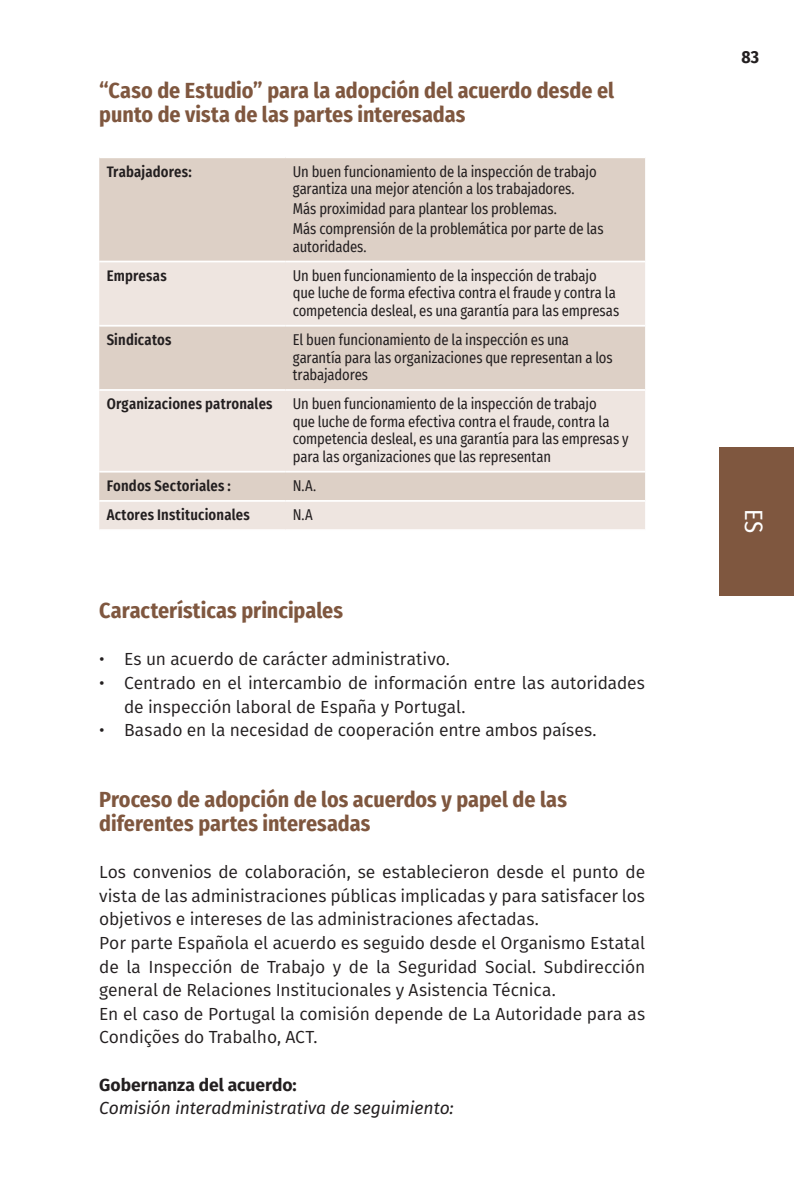
<style>
.page{position:relative;width:794px;height:1191px;background:#fff}
.page>*{position:absolute;margin:0;border:0;box-sizing:border-box;transform-origin:0 0}
.t1{font:24.5px "Fira Sans Condensed";color:#fff}
.t2{font:700 21.88px/23.6px "Fira Sans Condensed";color:#7f573f}
.t3{font:17.5px/23.6px "Fira Sans";letter-spacing:-.005em;color:#231f20}
.t4{font:italic 17.5px "Fira Sans";letter-spacing:-.01em;color:#231f20}
.t5{font:700 17.5px "Fira Sans";color:#231f20}
.t6{font:700 17.5px "Fira Sans Condensed";color:#231f20}
.t7{font:15.4px/17.5px "Fira Sans Condensed";letter-spacing:-.01em;color:#231f20;scale:.95 1}
.t8{font:600 15.4px "Fira Sans Condensed";letter-spacing:.015em;color:#231f20;scale:.95 1}
</style>
<div class="page">
<div style="left:719px;top:446px;width:75px;height:149px;background:#7f573f"></div>
<div style="left:99px;top:158px;width:546px;height:103px;background:#ddd0c6"></div>
<svg style="left:99px;top:262px;width:546px;height:267px;background:#e8ded7"></svg>
<hr style="left:99px;top:325px;width:186px;height:1px;background:#fff">
<hr style="left:285px;top:325px;width:360px;height:1px;background:#fff">
<hr style="left:99px;top:389px;width:186px;height:2px;background:#fff">
<hr style="left:285px;top:389px;width:360px;height:2px;background:#fff">
<hr style="left:99px;top:471px;width:186px;height:1px;background:#fff">
<hr style="left:285px;top:471px;width:360px;height:1px;background:#fff">
<hr style="left:99px;top:500px;width:186px;height:2px;background:#fff">
<hr style="left:285px;top:500px;width:360px;height:2px;background:#fff">
<h2 class="t2" style="left:99px;top:77px;width:516px">“Caso de Estudio” para la adopción del acuerdo desde el punto de vista de las partes interesadas</h2>
<p class="t8" style="left:107px;top:159px;width:91px">Trabajadores:</p>
<p class="t7" style="left:293px;top:162px;width:321px">Un buen funcionamiento de la inspección de trabajo garantiza una mejor atención a los trabajadores.</p>
<p class="t7" style="left:293px;top:198px;width:329px;line-height:19.9px">Más proximidad para plantear los problemas.<br>Más comprensión de la problemática por parte de las</p>
<p class="t7" style="left:293px;top:237px;width:79px">autoridades.</p>
<p class="t8" style="left:107px;top:263px;width:65px">Empresas</p>
<p class="t7" style="left:293px;top:266px;width:345px">Un buen funcionamiento de la inspección de trabajo que luche de forma efectiva contra el fraude y contra la competencia desleal, es una garantía para las empresas</p>
<p class="t8" style="left:107px;top:327px;width:70px">Sindicatos</p>
<p class="t7" style="left:293px;top:330px;width:338px">El buen funcionamiento de la inspección es una garantía para las organizaciones que representan a los trabajadores</p>
<p class="t8" style="left:107px;top:391px;width:176px">Organizaciones patronales</p>
<p class="t7" style="left:293px;top:395px;width:355px">Un buen funcionamiento de la inspección de trabajo<br>que luche de forma efectiva contra el fraude, contra la competencia desleal, es una garantía para las empresas y para las organizaciones que las representan</p>
<p class="t8" style="left:107px;top:473px;width:132px">Fondos Sectoriales :</p>
<p class="t7" style="left:293px;top:476px;width:26px">N.A.</p>
<p class="t8" style="left:107px;top:502px;width:152px">Actores Institucionales</p>
<p class="t7" style="left:293px;top:505px;width:22px">N.A</p>
<h2 class="t2" style="left:99px;top:597px;width:245px">Características principales</h2>
<p class="t3" style="left:99px;top:647px;width:352px">• Es un acuerdo de carácter administrativo.</p>
<p class="t3" style="left:124px;top:670px;width:522px;text-indent:-25px">• Centrado en el intercambio de información entre las autoridades de inspección laboral de España y Portugal.</p>
<p class="t3" style="left:99px;top:718px;width:499px">• Basado en la necesidad de cooperación entre ambos países.</p>
<h2 class="t2" style="left:99px;top:786px;width:469px">Proceso de adopción de los acuerdos y papel de las diferentes partes interesadas</h2>
<p class="t3" style="left:99px;top:859px;width:547px">Los convenios de colaboración, se establecieron desde el punto de vista de las administraciones públicas implicadas y para satisfacer los objetivos e intereses de las administraciones afectadas.<br>Por parte Española el acuerdo es seguido desde el Organismo Estatal de la Inspección de Trabajo y de la Seguridad Social. Subdirección general de Relaciones Institucionales y Asistencia Técnica.<br>En el caso de Portugal la comisión depende de La Autoridade para as Condições do Trabalho, ACT.</p>
<p class="t5" style="left:99px;top:1069px;width:199px">Gobernanza del acuerdo:</p>
<p class="t4" style="left:99px;top:1095px;width:356px">Comisión interadministrativa de seguimiento:</p>
<p class="t6" style="left:741px;top:42px;width:19px">83</p>
<h1 class="t1" style="left:772px;top:509px;width:26px;rotate:90deg">ES</h1>
</div>
